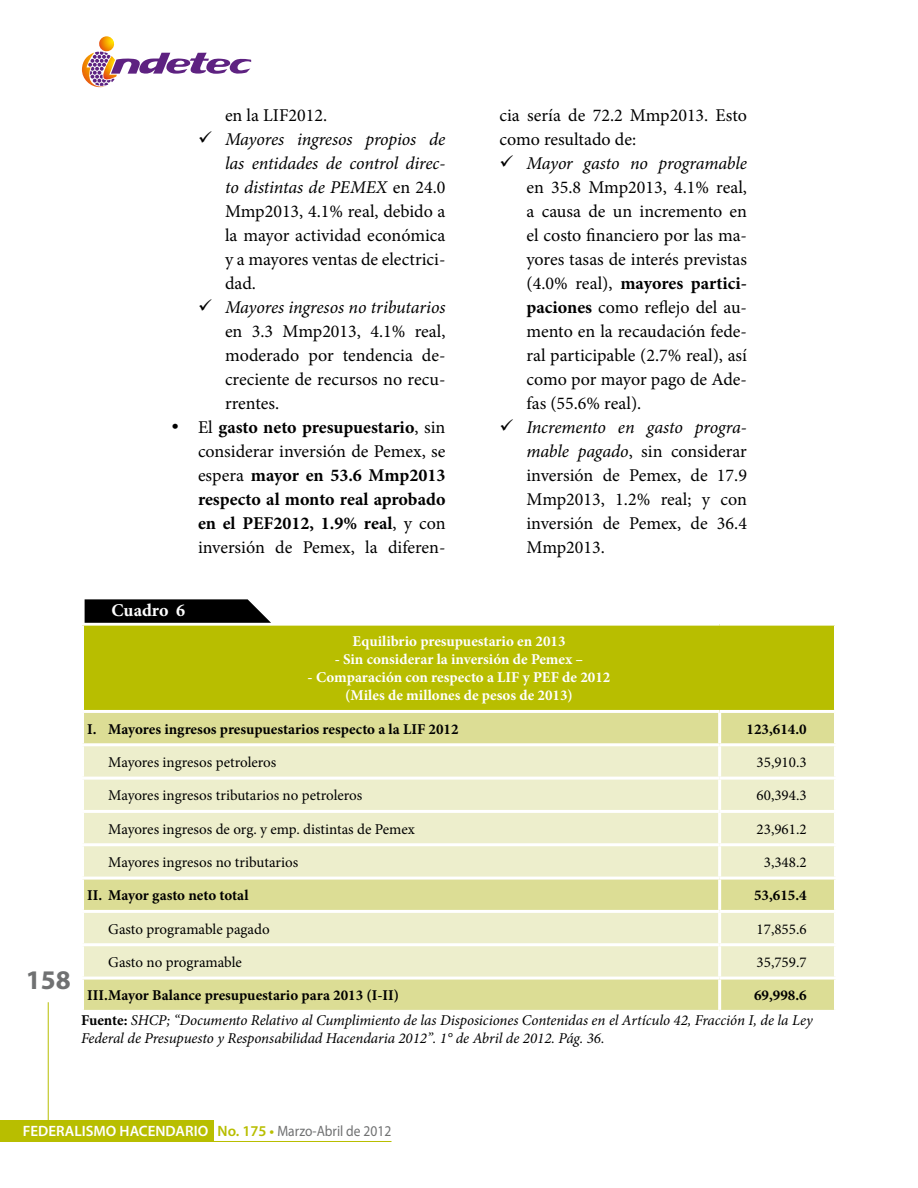
<style>
.page{position:relative;width:918px;height:1188px;background:#fff}
.page>*{position:absolute;margin:0;border:0;box-sizing:border-box;transform-origin:0 0}
.t1{font:700 27px "Myriad Pro";color:#707172}
.t2{font:18px/24px "Minion Pro";color:#000;text-align:justify}
.t3{font:700 18px/24px "Minion Pro";color:#000;text-align:justify}
.t4{font:700 18px "Minion Pro";color:#fff}
.t5{font:15px "Minion Pro";color:#000}
.t6{font:italic 15px/24.8px "Minion Pro";letter-spacing:-.005em;color:#000}
.t7{font:700 15px "Minion Pro";color:#000}
.t8{font:700 15px/18px "Minion Pro";color:#fff;text-align:center}
.t9{font:600 15px "Myriad Pro";color:#fff}
.s1{font-style:italic}
.s2{font-weight:400}
.s3{font-weight:700}
.s4{font-weight:700;font-style:normal}
.s5{color:#b8be00}
.s6{font-weight:400;color:#707172}
</style>
<div class="page">
<div style="left:0;top:1121px;width:213px;height:21px;background:#b8be00"></div>
<hr style="left:0;top:1141px;width:392px;height:1px;background:#b8be00">
<hr style="left:48px;top:1002px;width:1px;height:119px;background:#b8be00">
<svg style="left:82px;top:36px;width:169px;height:52px"></svg>
<div style="left:82px;top:624px;width:754px;height:87px;background:#b8be00"></div>
<div style="left:84px;top:713px;width:750px;height:297px;background:#dcdd95"></div>
<svg style="left:84px;top:746px;width:750px;height:231px;background:#eaebc4"></svg>
<hr style="left:81px;top:623px;width:639px;height:3px;background:#fff">
<hr style="left:81px;top:626px;width:3px;height:84px;background:#fff">
<hr style="left:720px;top:623px;width:117px;height:3px;background:#fff">
<hr style="left:834px;top:626px;width:3px;height:84px;background:#fff">
<hr style="left:81px;top:710px;width:639px;height:3px;background:#fff">
<hr style="left:720px;top:710px;width:117px;height:3px;background:#fff">
<hr style="left:718px;top:713px;width:3px;height:30px;background:#fff">
<hr style="left:81px;top:743px;width:639px;height:3px;background:#fff">
<hr style="left:720px;top:743px;width:117px;height:3px;background:#fff">
<hr style="left:718px;top:746px;width:3px;height:31px;background:#fff">
<hr style="left:81px;top:777px;width:639px;height:3px;background:#fff">
<hr style="left:720px;top:777px;width:117px;height:3px;background:#fff">
<hr style="left:718px;top:780px;width:3px;height:30px;background:#fff">
<hr style="left:81px;top:810px;width:639px;height:3px;background:#fff">
<hr style="left:720px;top:810px;width:117px;height:3px;background:#fff">
<hr style="left:718px;top:813px;width:3px;height:30px;background:#fff">
<hr style="left:81px;top:843px;width:639px;height:3px;background:#fff">
<hr style="left:720px;top:843px;width:117px;height:3px;background:#fff">
<hr style="left:718px;top:846px;width:3px;height:31px;background:#fff">
<hr style="left:81px;top:877px;width:639px;height:3px;background:#fff">
<hr style="left:720px;top:877px;width:117px;height:3px;background:#fff">
<hr style="left:718px;top:880px;width:3px;height:30px;background:#fff">
<hr style="left:81px;top:910px;width:639px;height:3px;background:#fff">
<hr style="left:720px;top:910px;width:117px;height:3px;background:#fff">
<hr style="left:718px;top:913px;width:3px;height:30px;background:#fff">
<hr style="left:81px;top:943px;width:639px;height:3px;background:#fff">
<hr style="left:720px;top:943px;width:117px;height:3px;background:#fff">
<hr style="left:718px;top:946px;width:3px;height:31px;background:#fff">
<hr style="left:81px;top:977px;width:639px;height:3px;background:#fff">
<hr style="left:720px;top:977px;width:117px;height:3px;background:#fff">
<hr style="left:718px;top:980px;width:3px;height:30px;background:#fff">
<svg style="left:85px;top:599px;width:186px;height:24px;background:#151515"></svg>
<p class="t2" style="left:225px;top:103px;width:104px">en la LIF2012.</p>
<p class="t2" style="left:225px;top:127px;width:222px;text-indent:-27px">✓ <span class="s1">Mayores ingresos propios de las entidades de control direc&shy;to distintas de PEMEX</span> en 24.0<br>Mmp2013, 4.1% real, debido a la mayor actividad económica y a mayores ventas de electrici&shy;dad.</p>
<p class="t2" style="left:225px;top:295px;width:222px;text-indent:-27px">✓ <span class="s1">Mayores ingresos no tributarios </span>en 3.3 Mmp2013, 4.1% real, moderado por tendencia de&shy;creciente de recursos no recu&shy;rrentes.</p>
<p class="t3" style="left:198px;top:415px;width:249px;text-indent:-27px">• <span class="s2">El</span> gasto neto presupuestario<span class="s2">, sin considerar inversión de Pemex, se espera</span> mayor en 53.6 Mmp2013 respecto al monto real aprobado en el PEF2012, 1.9% real<span class="s2">, y con inversión de Pemex, la diferen-</span></p>
<p class="t2" style="left:500px;top:103px;width:249px">cia sería de 72.2 Mmp2013. Esto como resultado de:</p>
<p class="t2" style="left:526px;top:151px;width:222px;text-indent:-27px">✓ <span class="s1">Mayor gasto no programable </span>en 35.8 Mmp2013, 4.1% real, a causa de un incremento en el costo financiero por las ma&shy;yores tasas de interés previstas (4.0% real), <span class="s3">mayores partici&shy;paciones</span> como reflejo del au&shy;mento en la recaudación fede&shy;ral participable (2.7% real), así como por mayor pago de Ade&shy;fas (55.6% real).</p>
<p class="t2" style="left:526px;top:415px;width:222px;text-indent:-27px">✓ <span class="s1">Incremento en gasto progra&shy;mable pagado</span>, sin considerar inversión de Pemex, de 17.9<br>Mmp2013, 1.2% real; y con inversión de Pemex, de 36.4<br>Mmp2013.</p>
<h1 class="t1" style="left:26px;top:963px;width:46px">158</h1>
<p class="t4" style="left:112px;top:597px;width:75px">Cuadro 6</p>
<p class="t8" style="left:352px;top:632px;width:215px">Equilibrio presupuestario en 2013</p>
<p class="t8" style="left:335px;top:650px;width:250px">- Sin considerar la inversión de Pemex –</p>
<p class="t8" style="left:308px;top:668px;width:304px">- Comparación con respecto a LIF y PEF de 2012 (Miles de millones de pesos de 2013)</p>
<p class="t7" style="left:87px;top:718px;width:373px">I. Mayores ingresos presupuestarios respecto a la LIF 2012</p>
<p class="t7" style="left:747px;top:718px;width:62px">123,614.0</p>
<p class="t5" style="left:108px;top:752px;width:170px">Mayores ingresos petroleros</p>
<p class="t5" style="left:757px;top:752px;width:52px">35,910.3</p>
<p class="t5" style="left:108px;top:785px;width:256px">Mayores ingresos tributarios no petroleros</p>
<p class="t5" style="left:757px;top:785px;width:52px">60,394.3</p>
<p class="t5" style="left:108px;top:819px;width:308px">Mayores ingresos de org. y emp. distintas de Pemex</p>
<p class="t5" style="left:757px;top:819px;width:52px">23,961.2</p>
<p class="t5" style="left:108px;top:852px;width:192px">Mayores ingresos no tributarios</p>
<p class="t5" style="left:764px;top:852px;width:44px">3,348.2</p>
<p class="t7" style="left:87px;top:885px;width:163px">II. Mayor gasto neto total</p>
<p class="t7" style="left:754px;top:885px;width:54px">53,615.4</p>
<p class="t5" style="left:108px;top:919px;width:163px">Gasto programable pagado</p>
<p class="t5" style="left:757px;top:919px;width:52px">17,855.6</p>
<p class="t5" style="left:108px;top:952px;width:135px">Gasto no programable</p>
<p class="t5" style="left:757px;top:952px;width:52px">35,759.7</p>
<p class="t7" style="left:87px;top:985px;width:314px">III.Mayor Balance presupuestario para 2013 (I-II)</p>
<p class="t6" style="left:81px;top:983px;width:733px;text-indent:673px"><span class="s4">69,998.6<br>Fuente:</span> SHCP; “Documento Relativo al Cumplimiento de las Disposiciones Contenidas en el Artículo 42, Fracción I, de la Ley</p>
<p class="t6" style="left:81px;top:1026px;width:525px">Federal de Presupuesto y Responsabilidad Hacendaria 2012”. 1° de Abril de 2012. Pág. 36.</p>
<p class="t9" style="left:23px;top:1122px;width:370px">FEDERALISMO HACENDARIO <span class="s5">No. 175 •</span> <span class="s6">Marzo-Abril de 2012</span></p>
</div>
